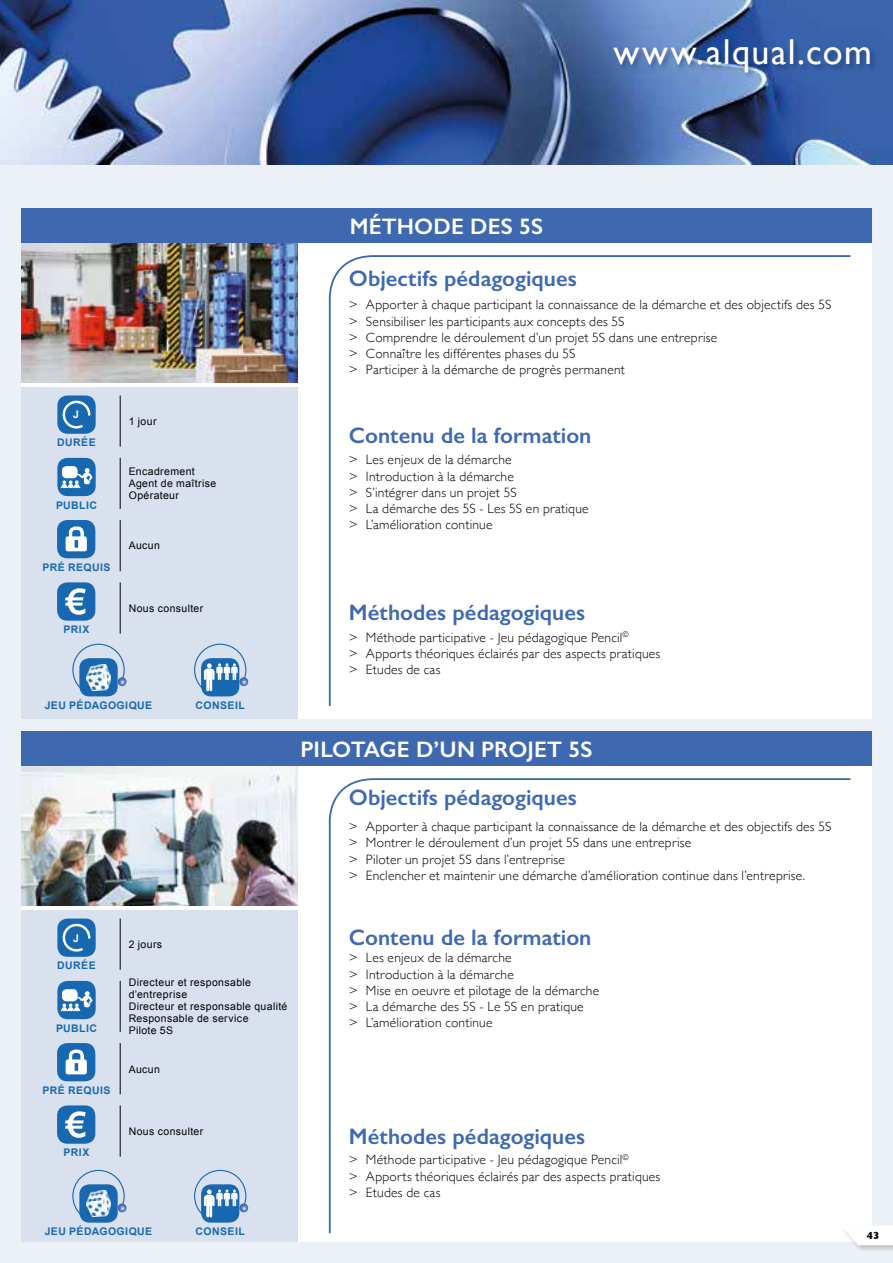
<style>
.page{position:relative;width:893px;height:1263px;background:#ecf0f7}
.page>*{position:absolute;margin:0;border:0;box-sizing:border-box;transform-origin:0 0}
.t1{font:36px "Gill Sans";letter-spacing:.04em;color:#fff}
.t2{font:600 22.5px "Gill Sans";color:#3e69b1}
.t3{font:600 22.5px "Gill Sans";letter-spacing:.005em;color:#fff}
.t4{font:300 13.5px/16.2px "Gill Sans";letter-spacing:.015em;color:#000}
.t5{font:10.5px/12px "Arial";letter-spacing:.035em;color:#000}
.t6{font:700 10.5px "Arial";letter-spacing:.04em;color:#1768b1}
.t7{font:700 10.5px "Arial";color:#fff}
.t8{font:700 10.5px "Gill Sans";color:#000}
</style>
<div class="page">
<img style="left:0;top:0;width:893px;height:165px">
<div style="left:612px;top:38px;width:265px;height:42px;background:#000;opacity:.25"></div>
<div style="left:21px;top:731px;width:851px;height:511px;background:#fff"></div>
<svg style="left:328px;top:778px;width:523px;height:456px"></svg>
<div style="left:21px;top:208px;width:851px;height:511px;background:#fff"></div>
<div style="left:21px;top:387px;width:277px;height:332px;background:#d9e1ef"></div>
<div style="left:21px;top:910px;width:277px;height:332px;background:#d9e1ef"></div>
<img style="left:21px;top:242px;width:277px;height:141px">
<img style="left:21px;top:766px;width:277px;height:140px">
<svg style="left:328px;top:255px;width:523px;height:451px"></svg>
<div style="left:21px;top:731px;width:851px;height:34px;background:#3e69b1"></div>
<div style="left:21px;top:208px;width:851px;height:34px;background:#3e69b1"></div>
<div style="left:57px;top:458px;width:39px;height:38px;background:#1768b1;border-radius:10px"></div>
<div style="left:62px;top:466px;width:16px;height:12px;background:#fff;border-radius:4px"></div>
<svg style="left:61px;top:468px;width:32px;height:20px"></svg>
<hr style="left:120px;top:458px;width:1px;height:51px;background:#000">
<div style="left:57px;top:981px;width:39px;height:38px;background:#1768b1;border-radius:10px"></div>
<div style="left:62px;top:989px;width:16px;height:12px;background:#fff;border-radius:4px"></div>
<svg style="left:61px;top:991px;width:32px;height:20px"></svg>
<hr style="left:120px;top:981px;width:1px;height:51px;background:#000">
<div style="left:57px;top:582px;width:38px;height:39px;background:#1768b1;border-radius:10px"></div>
<svg style="left:65px;top:588px;width:21px;height:27px"></svg>
<hr style="left:120px;top:582px;width:1px;height:52px;background:#000">
<div style="left:57px;top:1105px;width:38px;height:39px;background:#1768b1;border-radius:10px"></div>
<svg style="left:65px;top:1111px;width:21px;height:27px"></svg>
<hr style="left:120px;top:1105px;width:1px;height:52px;background:#000">
<div style="left:57px;top:395px;width:39px;height:39px;background:#1768b1;border-radius:10px"></div>
<svg style="left:62px;top:400px;width:29px;height:29px"></svg>
<hr style="left:120px;top:395px;width:1px;height:52px;background:#000">
<div style="left:57px;top:918px;width:39px;height:39px;background:#1768b1;border-radius:10px"></div>
<svg style="left:62px;top:923px;width:29px;height:29px"></svg>
<hr style="left:120px;top:918px;width:1px;height:52px;background:#000">
<div style="left:57px;top:520px;width:38px;height:38px;background:#1768b1;border-radius:10px"></div>
<hr style="left:120px;top:520px;width:1px;height:51px;background:#000">
<svg style="left:66px;top:526px;width:21px;height:25px"></svg>
<div style="left:57px;top:1043px;width:38px;height:38px;background:#1768b1;border-radius:10px"></div>
<hr style="left:120px;top:1043px;width:1px;height:51px;background:#000">
<svg style="left:66px;top:1049px;width:21px;height:25px"></svg>
<svg style="left:72px;top:643px;width:55px;height:54px"></svg>
<svg style="left:72px;top:1169px;width:55px;height:54px"></svg>
<svg style="left:194px;top:643px;width:54px;height:54px"></svg>
<svg style="left:194px;top:1169px;width:54px;height:54px"></svg>
<div style="left:840px;top:1224px;width:53px;height:29px;background:#000;opacity:.2"></div>
<svg style="left:841px;top:1225px;width:52px;height:20px"></svg>
<h2 class="t3" style="left:350px;top:212px;width:195px">MÉTHODE DES 5S</h2>
<h1 class="t1" style="left:614px;top:31px;width:260px">www.alqual.com</h1>
<p class="t7" style="left:73px;top:408px;width:7px">J</p>
<p class="t6" style="left:57px;top:435px;width:40px">DURÉE</p>
<p class="t6" style="left:56px;top:498px;width:43px">PUBLIC</p>
<p class="t6" style="left:43px;top:560px;width:70px">PRÉ REQUIS</p>
<p class="t6" style="left:64px;top:623px;width:27px">PRIX</p>
<p class="t5" style="left:129px;top:415px;width:29px">1 jour</p>
<p class="t5" style="left:129px;top:466px;width:89px">Encadrement<br>Agent de maîtrise<br>Opérateur</p>
<p class="t5" style="left:129px;top:540px;width:33px">Aucun</p>
<p class="t5" style="left:129px;top:602px;width:76px">Nous consulter</p>
<p class="t6" style="left:45px;top:698px;width:109px">JEU PÉDAGOGIQUE</p>
<p class="t6" style="left:196px;top:698px;width:51px">CONSEIL</p>
<h2 class="t2" style="left:349px;top:265px;width:229px">Objectifs pédagogiques</h2>
<p class="t4" style="left:349px;top:296px;width:484px">&gt; Apporter à chaque participant la connaissance de la démarche et des objectifs des 5S &gt; Sensibiliser les participants aux concepts des 5S<br>&gt; Comprendre le déroulement d’un projet 5S dans une entreprise<br>&gt; Connaître les différentes phases du 5S<br>&gt; Participer à la démarche de progrès permanent</p>
<h2 class="t2" style="left:349px;top:421px;width:244px">Contenu de la formation</h2>
<p class="t4" style="left:349px;top:451px;width:241px">&gt; Les enjeux de la démarche<br>&gt; Introduction à la démarche<br>&gt; S’intégrer dans un projet 5S<br>&gt; La démarche des 5S - Les 5S en pratique &gt; L’amélioration continue</p>
<h2 class="t2" style="left:349px;top:599px;width:238px">Méthodes pédagogiques</h2>
<p class="t4" style="left:349px;top:629px;width:313px">&gt; Méthode participative - Jeu pédagogique Pencil<sup>©<br></sup>&gt; Apports théoriques éclairés par des aspects pratiques &gt; Etudes de cas</p>
<h2 class="t3" style="left:301px;top:736px;width:293px">PILOTAGE D’UN PROJET 5S</h2>
<h2 class="t2" style="left:349px;top:784px;width:229px">Objectifs pédagogiques</h2>
<p class="t4" style="left:349px;top:818px;width:484px">&gt; Apporter à chaque participant la connaissance de la démarche et des objectifs des 5S &gt; Montrer le déroulement d’un projet 5S dans une entreprise<br>&gt; Piloter un projet 5S dans l’entreprise<br>&gt; Enclencher et maintenir une démarche d’amélioration continue dans l’entreprise.</p>
<p class="t7" style="left:73px;top:931px;width:7px">J</p>
<p class="t6" style="left:57px;top:958px;width:40px">DURÉE</p>
<p class="t5" style="left:129px;top:938px;width:35px">2 jours</p>
<p class="t5" style="left:129px;top:977px;width:160px">Directeur et responsable d’entreprise<br>Directeur et responsable qualité<br>Responsable de service</p>
<p class="t6" style="left:56px;top:1021px;width:43px">PUBLIC</p>
<p class="t5" style="left:129px;top:1025px;width:46px">Pilote 5S</p>
<p class="t6" style="left:43px;top:1083px;width:70px">PRÉ REQUIS</p>
<p class="t6" style="left:64px;top:1146px;width:27px">PRIX</p>
<p class="t5" style="left:129px;top:1063px;width:33px">Aucun</p>
<p class="t5" style="left:129px;top:1125px;width:76px">Nous consulter</p>
<h2 class="t2" style="left:349px;top:924px;width:244px">Contenu de la formation</h2>
<p class="t4" style="left:349px;top:949px;width:252px">&gt; Les enjeux de la démarche<br>&gt; Introduction à la démarche<br>&gt; Mise en oeuvre et pilotage de la démarche &gt; La démarche des 5S - Le 5S en pratique<br>&gt; L’amélioration continue</p>
<h2 class="t2" style="left:349px;top:1123px;width:238px">Méthodes pédagogiques</h2>
<p class="t4" style="left:349px;top:1151px;width:313px">&gt; Méthode participative - Jeu pédagogique Pencil<sup>©<br></sup>&gt; Apports théoriques éclairés par des aspects pratiques &gt; Etudes de cas</p>
<p class="t6" style="left:45px;top:1225px;width:109px">JEU PÉDAGOGIQUE</p>
<p class="t6" style="left:196px;top:1225px;width:51px">CONSEIL</p>
<p class="t8" style="left:867px;top:1227px;width:14px">43</p>
</div>
